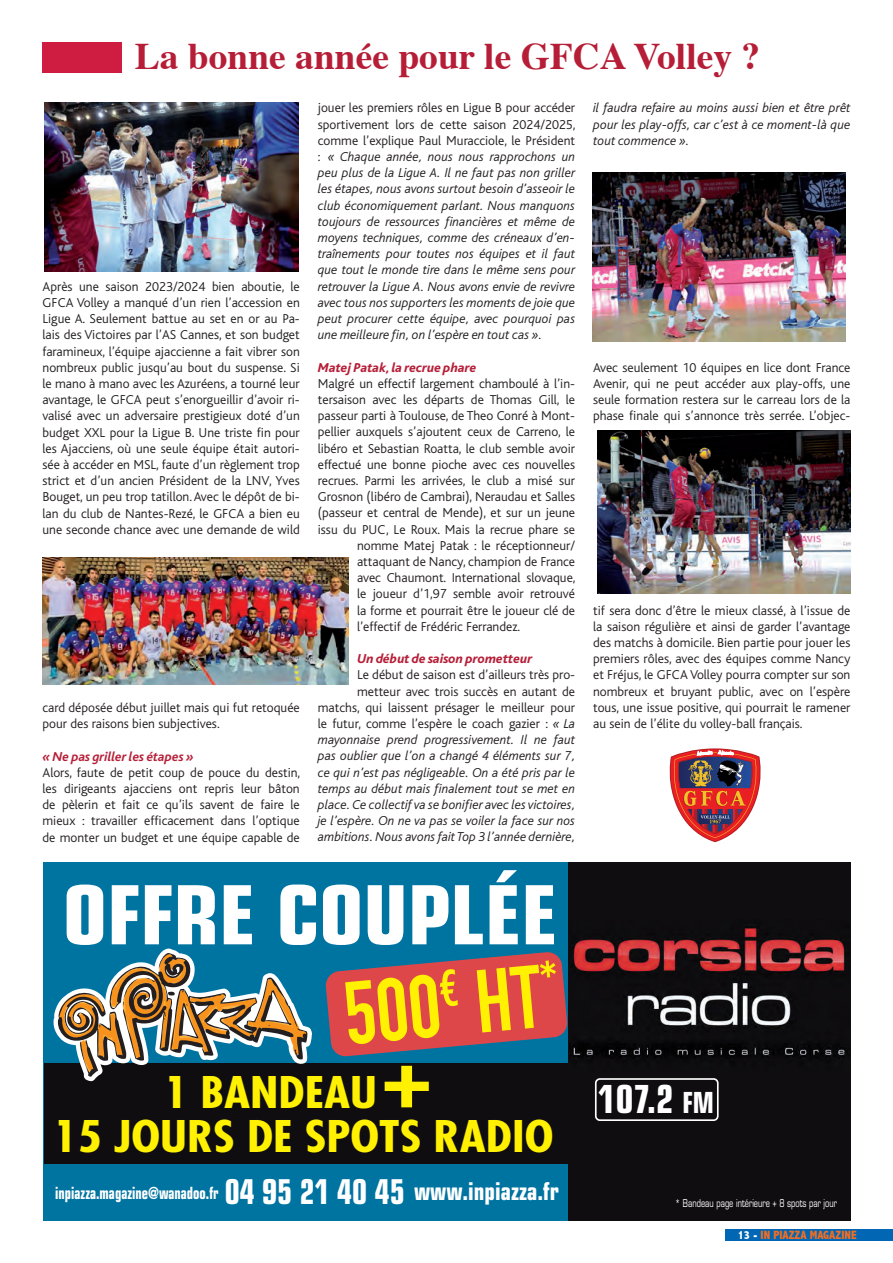
<style>
.page{position:relative;width:893px;height:1263px;background:#fff}
.page>*{position:absolute;margin:0;border:0;box-sizing:border-box;transform-origin:0 0}
.t1{font:700 87.75px "DIN Condensed";color:#fff101}
.t2{font:700 condensed 81.6px "Eurostile";color:#fff;scale:1.04 1}
.t3{font:700 condensed 42.45px/44.2px "Futura";color:#fff101;text-align:center;scale:1.16 1}
.t4{font:700 condensed 38.7px "Eurostile";color:#fff;scale:.91 1}
.t5{font:700 37.5px "Times";color:#b61e37}
.t6{font:700 condensed 34.2px "Eurostile";color:#fff;scale:.88 1}
.t7{font:700 condensed 24.6px "Eurostile";color:#fff;scale:.94 1}
.t8{font:700 condensed 16.8px "Eurostile";color:#fff;scale:.81 1}
.t9{font:300 13.5px/16.2px "Bliss";color:#231f20;text-align:justify}
.t10{font:italic 300 13.5px/16.2px "Bliss";color:#231f20;text-align:justify}
.t11{font:italic 800 13.5px "Bliss";color:#b61e37}
.t12{font:italic 700 13.5px "Bliss";color:#b61e37}
.t13{font:800 condensed 12px "Abadi";color:#f36e21}
.t14{font:10.5px "Eurostile";color:#fff;scale:.71 1}
.s1{font-style:normal}
.s2{font-size:84.45px}
.s3{font-size:29.1px}
.s4{color:#fff}
</style>
<div class="page">
<div style="left:725px;top:1229px;width:168px;height:11px;background:#0166b3"></div>
<svg style="left:670px;top:748px;width:91px;height:94px"></svg>
<img style="left:598px;top:431px;width:252px;height:162px">
<img style="left:45px;top:102px;width:254px;height:170px">
<img style="left:43px;top:557px;width:306px;height:128px">
<img style="left:592px;top:172px;width:254px;height:170px">
<div style="left:43px;top:862px;width:807px;height:358px;background:#0074a1"></div>
<div style="left:44px;top:1063px;width:535px;height:101px;background:#0f0d10"></div>
<div style="left:568px;top:862px;width:282px;height:358px;background:#0f0d10"></div>
<svg style="left:53px;top:948px;width:259px;height:133px"></svg>
<div style="left:595px;top:1078px;width:124px;height:43px;border:2px solid #fff;border-radius:4px"></div>
<img style="left:569px;top:928px;width:276px;height:131px">
<svg style="left:325px;top:952px;width:243px;height:105px"></svg>
<div style="left:43px;top:43px;width:79px;height:30px;background:#ce1d41"></div>
<h3 class="t5" style="left:135px;top:20px;width:627px">La bonne année pour le GFCA Volley ?</h3>
<p class="t9" style="left:43px;top:278px;width:259px">Après une saison 2023/2024 bien aboutie, le GFCA Volley a manqué d’un rien l’accession en Ligue A. Seulement battue au set en or au Pa&shy;lais des Victoires par l’AS Cannes, et son budget faramineux, l’équipe ajaccienne a fait vibrer son nombreux public jusqu’au bout du suspense. Si le mano à mano avec les Azuréens, a tourné leur avantage, le GFCA peut s’enorgueillir d’avoir ri&shy;valisé avec un adversaire prestigieux doté d’un budget XXL pour la Ligue B. Une triste fin pour les Ajacciens, où une seule équipe était autori&shy;sée à accéder en MSL, faute d’un règlement trop strict et d’un ancien Président de la LNV, Yves Bouget, un peu trop tatillon. Avec le dépôt de bi&shy;lan du club de Nantes-Rezé, le GFCA a bien eu une seconde chance avec une demande de wild</p>
<p class="t9" style="left:43px;top:700px;width:259px">card déposée début juillet mais qui fut retoquée pour des raisons bien subjectives.</p>
<p class="t12" style="left:43px;top:749px;width:153px">« Ne pas griller les étapes »</p>
<p class="t9" style="left:43px;top:764px;width:259px">Alors, faute de petit coup de pouce du destin, les dirigeants ajacciens ont repris leur bâton de pèlerin et fait ce qu’ils savent de faire le mieux : travailler efficacement dans l’optique de monter un budget et une équipe capable de</p>
<p class="t10" style="left:318px;top:100px;width:259px"><span class="s1">jouer les premiers rôles en Ligue B pour accéder sportivement lors de cette saison 2024/2025, comme l’explique Paul Muracciole, le Président :</span> « Chaque année, nous nous rapprochons un peu plus de la Ligue A. Il ne faut pas non griller les étapes, nous avons surtout besoin d’asseoir le club économiquement parlant. Nous manquons toujours de ressources financières et même de moyens techniques, comme des créneaux d’en&shy;traînements pour toutes nos équipes et il faut que tout le monde tire dans le même sens pour retrouver la Ligue A. Nous avons envie de revivre avec tous nos supporters les moments de joie que peut procurer cette équipe, avec pourquoi pas une meilleure fin, on l’espère en tout cas »<span class="s1">.</span></p>
<p class="t11" style="left:318px;top:360px;width:160px">Matej Patak, la recrue phare</p>
<p class="t9" style="left:318px;top:375px;width:259px">Malgré un effectif largement chamboulé à l’in-</p>
<p class="t9" style="left:318px;top:392px;width:259px">tersaison avec les départs de Thomas Gill, le</p>
<p class="t9" style="left:318px;top:408px;width:259px">passeur parti à Toulouse, de Theo Conré à Mont-</p>
<p class="t9" style="left:318px;top:424px;width:259px">pellier auxquels s’ajoutent ceux de Carreno, le</p>
<p class="t9" style="left:318px;top:440px;width:259px">libéro et Sebastian Roatta, le club semble avoir</p>
<p class="t9" style="left:318px;top:456px;width:259px">effectué une bonne pioche avec ces nouvelles</p>
<p class="t9" style="left:318px;top:473px;width:259px">recrues. Parmi les arrivées, le club a misé sur</p>
<p class="t9" style="left:318px;top:489px;width:259px">Grosnon (libéro de Cambrai), Neraudau et Salles</p>
<p class="t9" style="left:318px;top:505px;width:259px">(passeur et central de Mende), et sur un jeune</p>
<p class="t9" style="left:318px;top:521px;width:259px">issu du PUC, Le Roux. Mais la recrue phare se</p>
<p class="t9" style="left:357px;top:537px;width:220px">nomme Matej Patak : le réceptionneur/</p>
<p class="t9" style="left:357px;top:554px;width:220px">attaquant de Nancy, champion de France</p>
<p class="t9" style="left:357px;top:570px;width:220px">avec Chaumont. International slovaque,</p>
<p class="t9" style="left:357px;top:586px;width:220px">le joueur d’1,97 semble avoir retrouvé</p>
<p class="t9" style="left:357px;top:602px;width:220px">la forme et pourrait être le joueur clé de</p>
<p class="t9" style="left:357px;top:618px;width:165px">l’effectif de Frédéric Ferrandez.</p>
<p class="t11" style="left:357px;top:652px;width:177px">Un début de saison prometteur</p>
<p class="t10" style="left:318px;top:667px;width:259px;text-align:right"><span class="s1">Le début de saison est d’ailleurs très pro&shy;metteur avec trois succès en autant de matchs, qui laissent présager le meilleur pour le futur, comme l’espère le coach gazier :</span> « La mayonnaise prend progressivement. Il ne faut pas oublier que l’on a changé 4 éléments sur 7, ce qui n’est pas négligeable. On a été pris par le temps au début mais finalement tout se met en place. Ce collectif va se bonifier avec les victoires, je l’espère. On ne va pas se voiler la face sur nos ambitions. Nous avons fait Top 3 l’année dernière,</p>
<h2 class="t2" style="left:63px;top:866px;width:477px">OFFRE COUPLÉE</h2>
<h1 class="t1" style="left:339px;top:955px;width:218px;rotate:-5deg">500<sup>€</sup> HT<sup>*</sup></h1>
<h3 class="t3" style="left:54px;top:1070px;width:432px">1 BANDEAU<span class="s2">+<br></span>15 JOURS DE SPOTS RADIO</h3>
<h3 class="t6" style="left:225px;top:1171px;width:206px">04 95 21 40 45</h3>
<p class="t8" style="left:55px;top:1183px;width:203px">inpiazza.magazine@wanadoo.fr</p>
<h3 class="t7" style="left:414px;top:1176px;width:155px">www.inpiazza.fr</h3>
<p class="t10" style="left:593px;top:100px;width:259px">il faudra refaire au moins aussi bien et être prêt pour les play-offs, car c’est à ce moment-là que tout commence ».</p>
<p class="t9" style="left:593px;top:359px;width:259px">Avec seulement 10 équipes en lice dont France Avenir, qui ne peut accéder aux play-offs, une seule formation restera sur le carreau lors de la phase finale qui s’annonce très serrée. L’objec-</p>
<p class="t9" style="left:593px;top:602px;width:259px">tif sera donc d’être le mieux classé, à l’issue de la saison régulière et ainsi de garder l’avantage des matchs à domicile. Bien partie pour jouer les premiers rôles, avec des équipes comme Nancy et Fréjus, le GFCA Volley pourra compter sur son nombreux et bruyant public, avec on l’espère tous, une issue positive, qui pourrait le ramener au sein de l’élite du volley-ball français.</p>
<h3 class="t4" style="left:598px;top:1076px;width:129px">107.2 <span class="s3">FM</span></h3>
<p class="t14" style="left:675px;top:1197px;width:229px">* Bandeau page intérieure + 8 spots par jour</p>
<p class="t13" style="left:738px;top:1228px;width:120px"><span class="s4">13 -</span> IN PIAZZA MAGAZINE</p>
</div>
